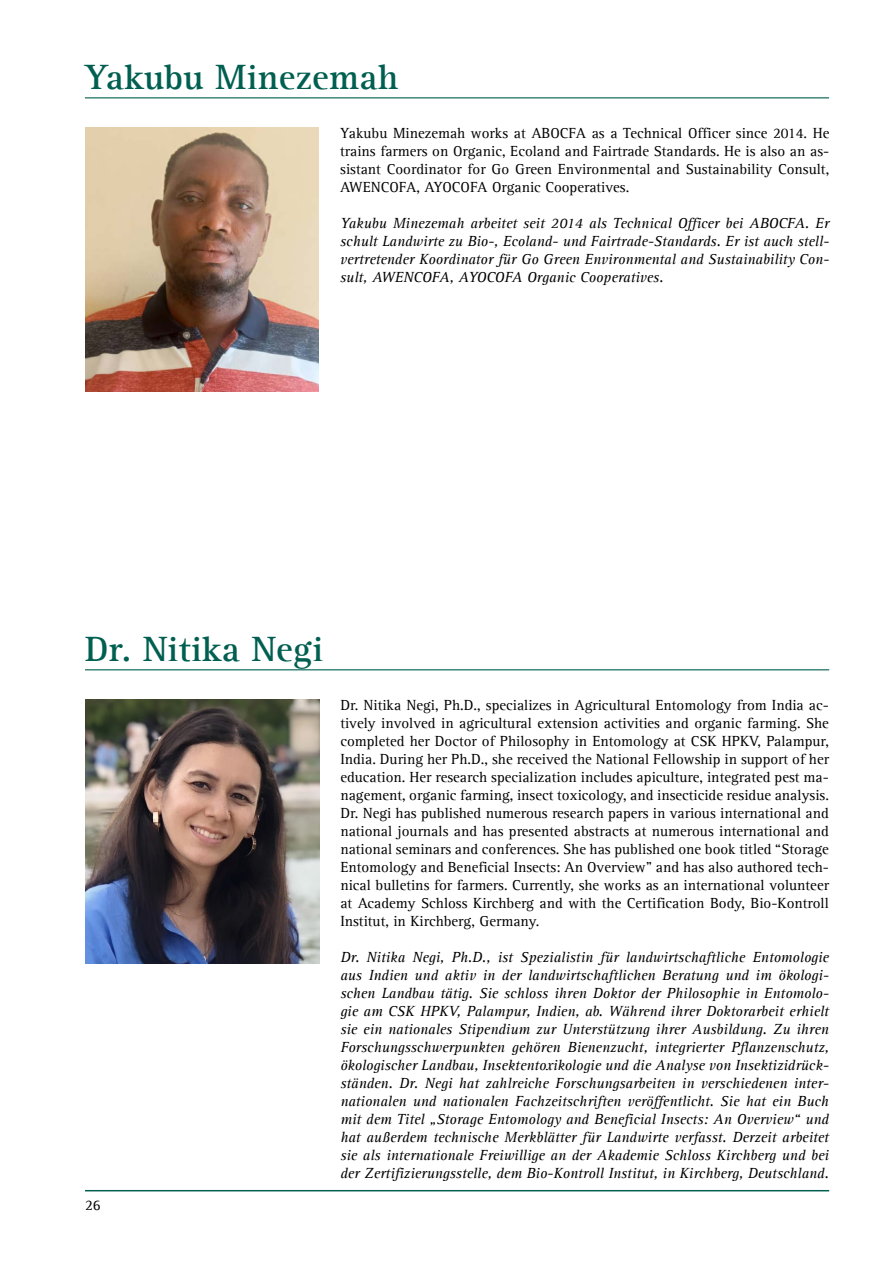
<style>
.page{position:relative;width:893px;height:1263px;background:#fff}
.page>*{position:absolute;margin:0;border:0;box-sizing:border-box;transform-origin:0 0}
.t1{font:700 36px "Agfa Rotis Serif";letter-spacing:.01em;color:#005f50}
.t2{font:italic 15px/18px "Agfa Rotis Serif";color:#000;text-align:justify}
.t3{font:15px/18px "Agfa Rotis Serif";color:#000;text-align:justify}
</style>
<div class="page">
<hr style="left:85px;top:1190px;width:744px;height:1px;background:#005f50">
<img style="left:85px;top:699px;width:234px;height:264px">
<hr style="left:85px;top:669px;width:744px;height:1px;background:#005f50">
<img style="left:85px;top:128px;width:234px;height:263px">
<hr style="left:85px;top:97px;width:744px;height:1px;background:#005f50">
<h1 class="t1" style="left:85px;top:55px;width:315px">Yakubu Minezemah</h1>
<p class="t3" style="left:340px;top:124px;width:491px">Yakubu Minezemah works at ABOCFA as a Technical Officer since 2014. He trains farmers on Organic, Ecoland and Fairtrade Standards. He is also an as&shy;sistant Coordinator for Go Green Environmental and Sustainability Consult, AWENCOFA, AYOCOFA Organic Cooperatives.</p>
<p class="t2" style="left:340px;top:214px;width:491px">Yakubu Minezemah arbeitet seit 2014 als Technical Officer bei ABOCFA. Er schult Landwirte zu Bio-, Ecoland- und Fairtrade-Standards. Er ist auch stell&shy;vertretender Koordinator für Go Green Environmental and Sustainability Con&shy;sult, AWENCOFA, AYOCOFA Organic Cooperatives.</p>
<h1 class="t1" style="left:85px;top:627px;width:239px">Dr. Nitika Negi</h1>
<p class="t3" style="left:85px;top:1196px;width:17px">26</p>
<p class="t3" style="left:340px;top:696px;width:490px">Dr. Nitika Negi, Ph.D., specializes in Agricultural Entomology from India ac&shy;tively involved in agricultural extension activities and organic farming. She completed her Doctor of Philosophy in Entomology at CSK HPKV, Palampur, India. During her Ph.D., she received the National Fellowship in support of her education. Her research specialization includes apiculture, integrated pest ma&shy;nagement, organic farming, insect toxicology, and insecticide residue analysis.<br>Dr. Negi has published numerous research papers in various international and national journals and has presented abstracts at numerous international and national seminars and conferences. She has published one book titled “Storage Entomology and Beneficial Insects: An Overview” and has also authored tech&shy;nical bulletins for farmers. Currently, she works as an international volunteer at Academy Schloss Kirchberg and with the Certification Body, Bio-Kontroll Institut, in Kirchberg, Germany.</p>
<p class="t2" style="left:340px;top:948px;width:490px">Dr. Nitika Negi, Ph.D., ist Spezialistin für landwirtschaftliche Entomologie aus Indien und aktiv in der landwirtschaftlichen Beratung und im ökologi&shy;schen Landbau tätig. Sie schloss ihren Doktor der Philosophie in Entomolo&shy;gie am CSK HPKV, Palampur, Indien, ab. Während ihrer Doktorarbeit erhielt sie ein nationales Stipendium zur Unterstützung ihrer Ausbildung. Zu ihren Forschungsschwerpunkten gehören Bienenzucht, integrierter Pflanzenschutz, ökologischer Landbau, Insektentoxikologie und die Analyse von Insektizidrück&shy;ständen. Dr. Negi hat zahlreiche Forschungsarbeiten in verschiedenen inter&shy;nationalen und nationalen Fachzeitschriften veröffentlicht. Sie hat ein Buch mit dem Titel „Storage Entomology and Beneficial Insects: An Overview“ und hat außerdem technische Merkblätter für Landwirte verfasst. Derzeit arbeitet sie als internationale Freiwillige an der Akademie Schloss Kirchberg und bei der Zertifizierungsstelle, dem Bio-Kontroll Institut, in Kirchberg, Deutschland.</p>
</div>
